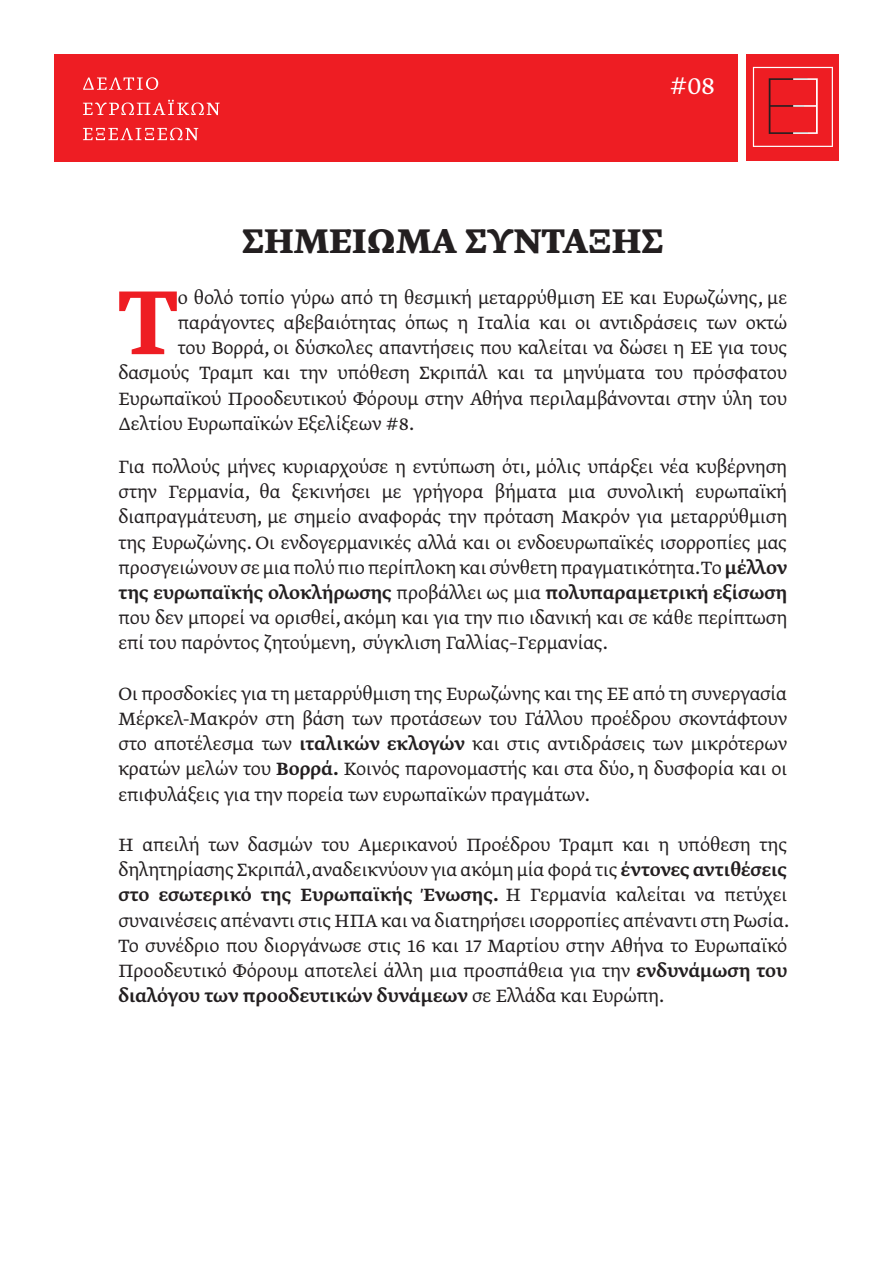
<style>
.page{position:relative;width:893px;height:1263px;background:#fff}
.page>*{position:absolute;margin:0;border:0;box-sizing:border-box;transform-origin:0 0}
.t1{font:500 107.4px "Greta Text Pro";color:#ee1d23}
.t2{font:700 40.5px "Greta Text Pro";color:#231f20}
.t3{font:300 28.5px "Greta Text Pro";color:#fff}
.t4{font:300 21px/25.2px "Greta Text Pro";color:#231f20;text-align:justify}
.s1{font-weight:500}
</style>
<div class="page">
<div style="left:746px;top:54px;width:93px;height:107px;background:#ee1d23"></div>
<div style="left:54px;top:54px;width:684px;height:108px;background:#ee1d23"></div>
<svg style="left:83px;top:77px;width:75px;height:13px"></svg>
<svg style="left:83px;top:100px;width:137px;height:15px"></svg>
<svg style="left:83px;top:128px;width:115px;height:12px"></svg>
<svg style="left:753px;top:66px;width:80px;height:81px"></svg>
<h3 class="t3" style="left:670px;top:68px;width:47px">#08</h3>
<h3 class="t3" style="left:664px;top:74px;width:45px">#05</h3>
<h2 class="t2" style="left:242px;top:214px;width:422px">ΣΗΜΕΊΩΜΑ ΣΎΝΤΑΞΗΣ</h2>
<h1 class="t1" style="left:118px;top:253px;width:61px">T</h1>
<p class="t4" style="left:178px;top:286px;width:611px">o θολό τοπίο γύρω από τη θεσμική μεταρρύθμιση ΕΕ και Ευρωζώνης, με</p>
<p class="t4" style="left:178px;top:311px;width:611px">παράγοντες αβεβαιότητας όπως η Ιταλία και οι αντιδράσεις των οκτώ</p>
<p class="t4" style="left:178px;top:336px;width:611px">του Βορρά, οι δύσκολες απαντήσεις που καλείται να δώσει η ΕΕ για τους</p>
<p class="t4" style="left:118px;top:361px;width:670px">δασμούς Τραμπ και την υπόθεση Σκριπάλ και τα μηνύματα του πρόσφατου</p>
<p class="t4" style="left:118px;top:387px;width:670px">Ευρωπαϊκού Προοδευτικού Φόρουμ στην Αθήνα περιλαμβάνονται στην ύλη του</p>
<p class="t4" style="left:118px;top:412px;width:297px">Δελτίου Ευρωπαϊκών Εξελίξεων #8.</p>
<p class="t4" style="left:118px;top:455px;width:670px">Για πολλούς μήνες κυριαρχούσε η εντύπωση ότι, μόλις υπάρξει νέα κυβέρνηση στην Γερμανία, θα ξεκινήσει με γρήγορα βήματα μια συνολική ευρωπαϊκή διαπραγμάτευση, με σημείο αναφοράς την πρόταση Μακρόν για μεταρρύθμιση της Ευρωζώνης. Οι ενδογερμανικές αλλά και οι ενδοευρωπαϊκές ισορροπίες μας προσγειώνουν σε μια πολύ πιο περίπλοκη και σύνθετη πραγματικότητα.Το <span class="s1">μέλλον της ευρωπαϊκής ολοκλήρωσης</span> προβάλλει ως μια <span class="s1">πολυπαραμετρική εξίσωση </span>που δεν μπορεί να ορισθεί, ακόμη και για την πιο ιδανική και σε κάθε περίπτωση επί του παρόντος ζητούμενη, σύγκλιση Γαλλίας–Γερμανίας.</p>
<p class="t4" style="left:118px;top:682px;width:670px">Οι προσδοκίες για τη μεταρρύθμιση της Ευρωζώνης και της ΕΕ από τη συνεργασία Μέρκελ-Μακρόν στη βάση των προτάσεων του Γάλλου προέδρου σκοντάφτουν στο αποτέλεσμα των <span class="s1">ιταλικών εκλογών</span> και στις αντιδράσεις των μικρότερων κρατών μελών του <span class="s1">Βορρά.</span> Κοινός παρονομαστής και στα δύο, η δυσφορία και οι επιφυλάξεις για την πορεία των ευρωπαϊκών πραγμάτων.</p>
<p class="t4" style="left:118px;top:833px;width:672px">Η απειλή των δασμών του Αμερικανού Προέδρου Τραμπ και η υπόθεση της δηλητηρίασης Σκριπάλ,αναδεικνύουν για ακόμη μία φορά τις <span class="s1">έντονες αντιθέσεις στο εσωτερικό της Ευρωπαϊκής Ένωσης.</span> Η Γερμανία καλείται να πετύχει συναινέσεις απέναντι στις ΗΠΑ και να διατηρήσει ισορροπίες απέναντι στη Ρωσία.<br>Το συνέδριο που διοργάνωσε στις 16 και 17 Μαρτίου στην Αθήνα το Ευρωπαϊκό Προοδευτικό Φόρουμ αποτελεί άλλη μια προσπάθεια για την <span class="s1">ενδυνάμωση του διαλόγου των προοδευτικών δυνάμεων</span> σε Ελλάδα και Ευρώπη.</p>
</div>
